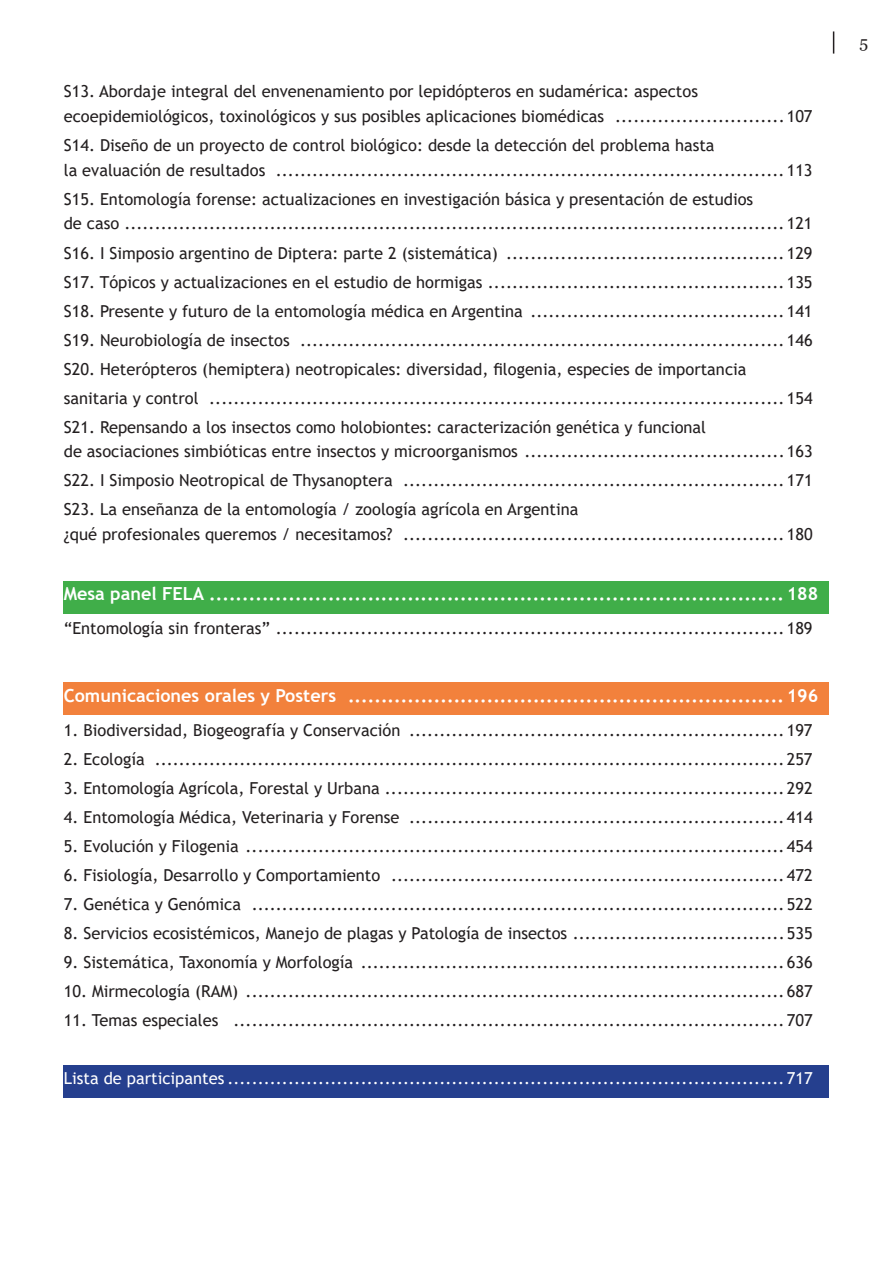
<style>
.page{position:relative;width:893px;height:1263px;background:#fff}
.page>*{position:absolute;margin:0;border:0;box-sizing:border-box;transform-origin:0 0}
.t1{font:700 18px "Trebuchet MS";color:#fff}
.t2{font:16.5px/29px "Trebuchet MS";color:#231f20}
.t3{font:16.5px "Trebuchet MS";color:#fff}
.t4{font:16.5px "Georgia";color:#231f20}
</style>
<div class="page">
<svg style="left:833px;top:31px;width:1px;height:23px"></svg>
<div style="left:64px;top:581px;width:765px;height:33px;background:#40ae49"></div>
<div style="left:64px;top:682px;width:765px;height:33px;background:#f2813c"></div>
<div style="left:64px;top:1065px;width:765px;height:33px;background:#253f8e"></div>
<p class="t2" style="left:64px;top:79px;width:750px;line-height:24.8px">S13. Abordaje integral del envenenamiento por lepidópteros en sudamérica: aspectos ecoepidemiológicos, toxinológicos y sus posibles aplicaciones biomédicas ............................107</p>
<p class="t2" style="left:64px;top:133px;width:750px;line-height:24.8px">S14. Diseño de un proyecto de control biológico: desde la detección del problema hasta<br>la evaluación de resultados ....................................................................................113</p>
<p class="t2" style="left:64px;top:186px;width:750px;line-height:24.8px">S15. Entomología forense: actualizaciones en investigación básica y presentación de estudios<br>de caso ............................................................................................................. 121</p>
<p class="t2" style="left:64px;top:238px;width:750px">S16. I Simposio argentino de Diptera: parte 2 (sistemática) ..............................................129<br>S17. Tópicos y actualizaciones en el estudio de hormigas .................................................135<br>S18. Presente y futuro de la entomología médica en Argentina ..........................................141<br>S19. Neurobiología de insectos ................................................................................146<br>S20. Heterópteros (hemiptera) neotropicales: diversidad, filogenia, especies de importancia sanitaria y control ...............................................................................................154<br>S21. Repensando a los insectos como holobiontes: caracterización genética y funcional</p>
<p class="t2" style="left:64px;top:437px;width:750px;text-align:justify">de asociaciones simbióticas entre insectos y microorganismos ...........................................163<br>S22. I Simposio Neotropical de Thysanoptera ...............................................................171<br>S23. La enseñanza de la entomología / zoología agrícola en Argentina</p>
<p class="t2" style="left:64px;top:520px;width:750px">¿qué profesionales queremos / necesitamos? ...............................................................180</p>
<p class="t1" style="left:64px;top:583px;width:756px">Mesa panel FELA ....................................................................................... 188</p>
<p class="t2" style="left:64px;top:613px;width:750px">“Entomología sin fronteras” ....................................................................................189</p>
<p class="t1" style="left:64px;top:685px;width:756px">Comunicaciones orales y Posters ..................................................................196</p>
<p class="t2" style="left:64px;top:715px;width:750px">1. Biodiversidad, Biogeografía y Conservación ..............................................................197</p>
<p class="t2" style="left:64px;top:744px;width:750px">2. Ecología ........................................................................................................ 257</p>
<p class="t2" style="left:64px;top:773px;width:750px">3. Entomología Agrícola, Forestal y Urbana ..................................................................292</p>
<p class="t2" style="left:64px;top:802px;width:750px">4. Entomología Médica, Veterinaria y Forense ..............................................................414</p>
<p class="t2" style="left:64px;top:831px;width:750px">5. Evolución y Filogenia .........................................................................................454</p>
<p class="t2" style="left:64px;top:860px;width:750px">6. Fisiología, Desarrollo y Comportamiento .................................................................472</p>
<p class="t2" style="left:64px;top:889px;width:750px">7. Genética y Genómica ........................................................................................522</p>
<p class="t2" style="left:64px;top:918px;width:750px">8. Servicios ecosistémicos, Manejo de plagas y Patología de insectos ...................................535</p>
<p class="t2" style="left:64px;top:947px;width:750px">9. Sistemática, Taxonomía y Morfología ......................................................................636</p>
<p class="t2" style="left:64px;top:976px;width:750px">10. Mirmecología (RAM) .........................................................................................687</p>
<p class="t2" style="left:64px;top:1005px;width:750px">11. Temas especiales ...........................................................................................707</p>
<p class="t3" style="left:64px;top:1067px;width:750px">Lista de participantes ............................................................................................717</p>
<p class="t4" style="left:859px;top:32px;width:10px">5</p>
</div>
